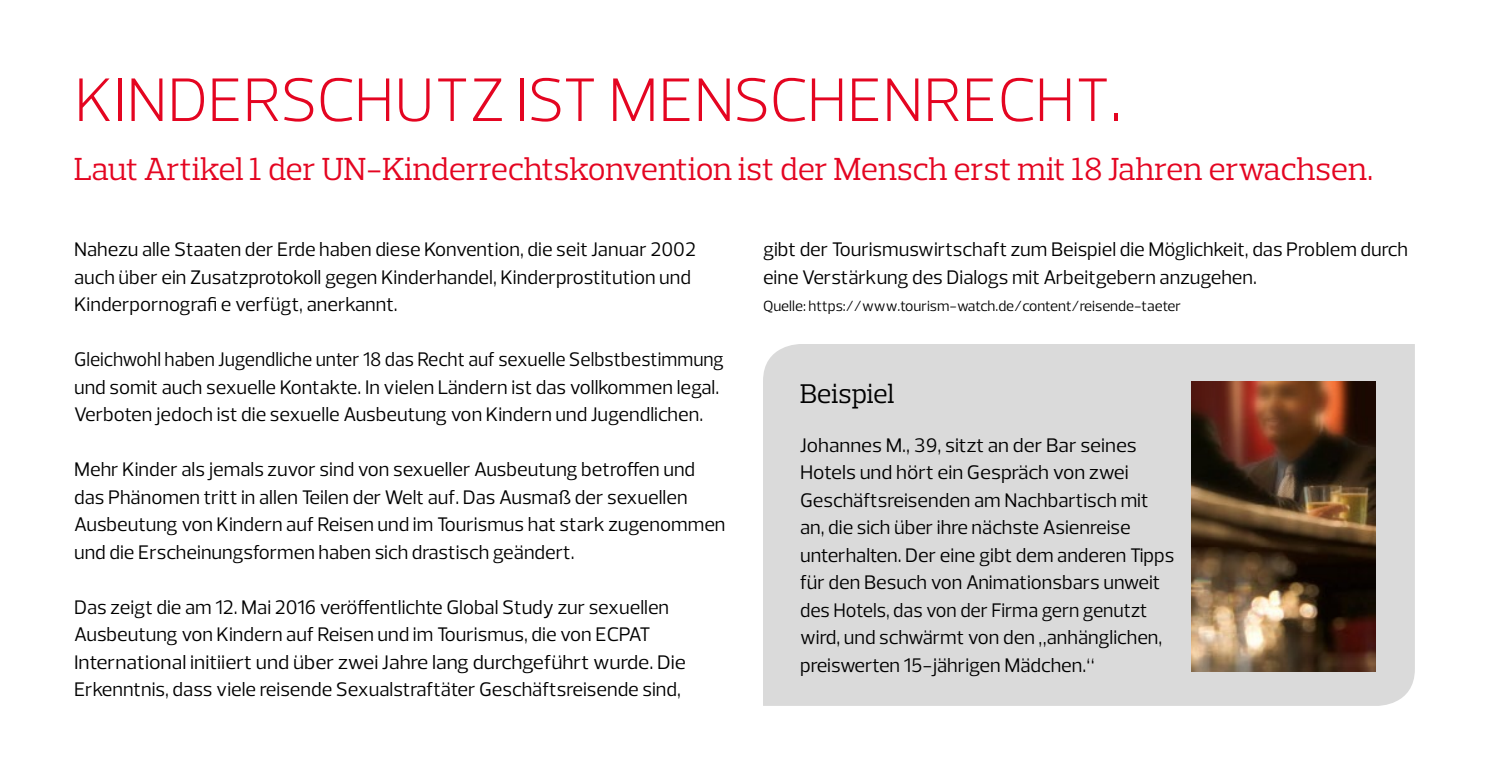
<style>
.page{position:relative;width:1489px;height:780px;background:#fff}
.page>*{position:absolute;margin:0;border:0;box-sizing:border-box;transform-origin:0 0}
.t1{font:300 62.5px "Prelo";letter-spacing:.005em;color:#e40521}
.t2{font:32.5px "Prelo Slab";color:#e40521}
.t3{font:27.5px "Prelo Slab";letter-spacing:-.01em;color:#000}
.t4{font:20px/27.5px "Prelo";color:#000}
.t5{font:20px/27.5px "Prelo";color:#000;scale:.96 1}
.t6{font:15px "Prelo";color:#000}
</style>
<div class="page">
<div style="left:763px;top:344px;width:651px;height:361px;background:#dadada"></div>
<img style="left:1191px;top:381px;width:184px;height:290px">
<h1 class="t1" style="left:74px;top:62px;width:1048px">KINDERSCHUTZ IST MENSCHENRECHT.</h1>
<h2 class="t2" style="left:74px;top:149px;width:1300px">Laut Artikel 1 der UN-Kinderrechtskonvention ist der Mensch erst mit 18 Jahren erwachsen.</h2>
<p class="t4" style="left:74px;top:236px;width:623px">Nahezu alle Staaten der Erde haben diese Konvention, die seit Januar 2002 auch über ein Zusatzprotokoll gegen Kinderhandel, Kinderprostitution und<br>Kinderpornografi e verfügt, anerkannt.</p>
<p class="t5" style="left:74px;top:346px;width:678px">Gleichwohl haben Jugendliche unter 18 das Recht auf sexuelle Selbstbestimmung und somit auch sexuelle Kontakte. In vielen Ländern ist das vollkommen legal.<br>Verboten jedoch ist die sexuelle Ausbeutung von Kindern und Jugendlichen.</p>
<p class="t4" style="left:74px;top:456px;width:653px">Mehr Kinder als jemals zuvor sind von sexueller Ausbeutung betroffen und das Phänomen tritt in allen Teilen der Welt auf. Das Ausmaß der sexuellen Ausbeutung von Kindern auf Reisen und im Tourismus hat stark zugenommen und die Erscheinungsformen haben sich drastisch geändert.</p>
<p class="t4" style="left:74px;top:593px;width:613px">Das zeigt die am 12. Mai 2016 veröffentlichte Global Study zur sexuellen Ausbeutung von Kindern auf Reisen und im Tourismus, die von ECPAT International initiiert und über zwei Jahre lang durchgeführt wurde. Die Erkenntnis, dass viele reisende Sexualstraftäter Geschäftsreisende sind,</p>
<p class="t4" style="left:763px;top:236px;width:646px">gibt der Tourismuswirtschaft zum Beispiel die Möglichkeit, das Problem durch eine Verstärkung des Dialogs mit Arbeitgebern anzugehen.</p>
<p class="t6" style="left:763px;top:297px;width:419px">Quelle: https://www.tourism-watch.de/content/reisende-taeter</p>
<h3 class="t3" style="left:800px;top:377px;width:96px">Beispiel</h3>
<p class="t4" style="left:800px;top:431px;width:376px">Johannes M., 39, sitzt an der Bar seines Hotels und hört ein Gespräch von zwei Geschäftsreisenden am Nachbartisch mit an, die sich über ihre nächste Asienreise unterhalten. Der eine gibt dem anderen Tipps für den Besuch von Animationsbars unweit des Hotels, das von der Firma gern genutzt wird, und schwärmt von den „anhänglichen, preiswerten 15-jährigen Mädchen.“</p>
</div>
